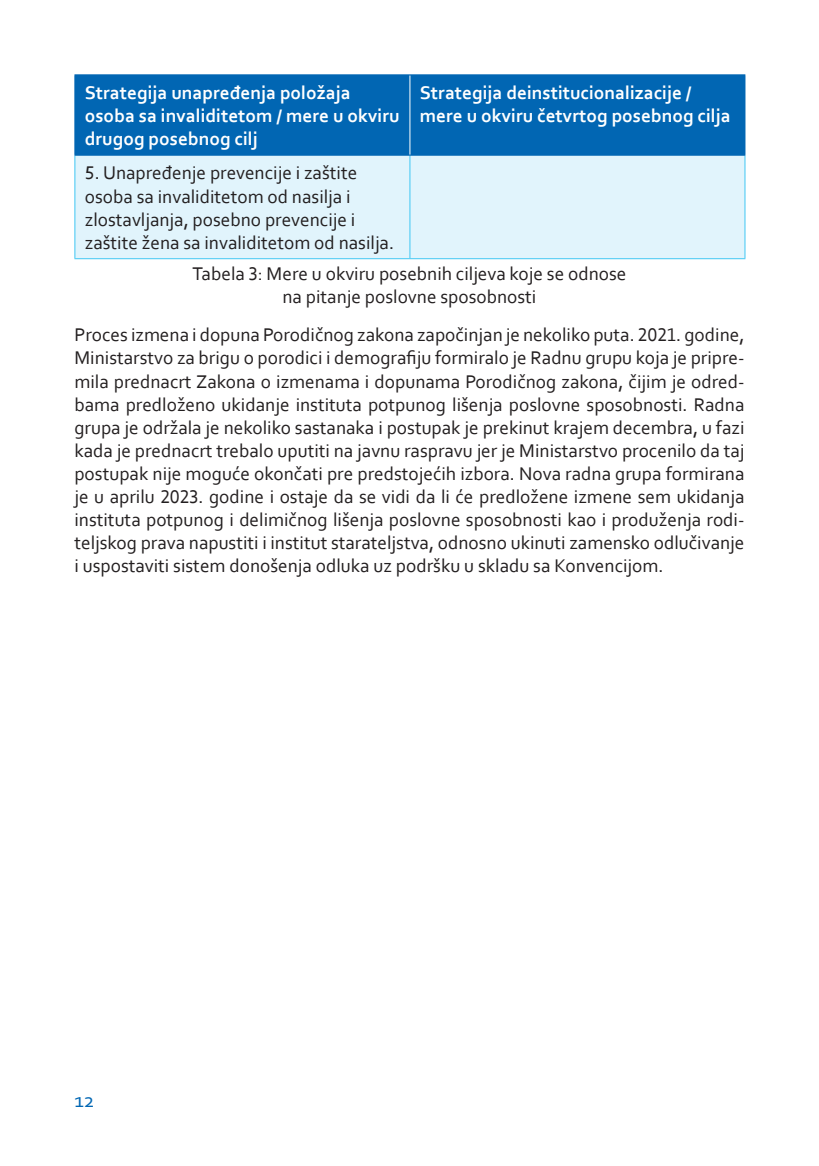
<style>
.page{position:relative;width:819px;height:1166px;background:#fff}
.page>*{position:absolute;margin:0;border:0;box-sizing:border-box;transform-origin:0 0}
.t1{font:21px "Corbel";color:#0166b3}
.t2{font:19.25px/23.1px "Corbel";color:#231f20}
.t3{font:700 19.25px/23.1px "Corbel";color:#fff}
</style>
<div class="page">
<div style="left:75px;top:75px;width:669px;height:80px;background:#0166b3"></div>
<div style="left:75px;top:156px;width:669px;height:102px;background:#e1f4fc"></div>
<hr style="left:409px;top:156px;width:1px;height:102px;background:#40c7f4">
<hr style="left:409px;top:75px;width:1px;height:80px;background:#fff">
<hr style="left:74px;top:156px;width:1px;height:102px;background:#40c7f4">
<hr style="left:744px;top:156px;width:1px;height:102px;background:#40c7f4">
<hr style="left:74px;top:258px;width:336px;height:1px;background:#40c7f4">
<hr style="left:410px;top:258px;width:335px;height:1px;background:#40c7f4">
<hr style="left:74px;top:74px;width:336px;height:1px;background:#0166b3">
<hr style="left:74px;top:75px;width:1px;height:80px;background:#0166b3">
<hr style="left:410px;top:74px;width:335px;height:1px;background:#0166b3">
<hr style="left:744px;top:75px;width:1px;height:80px;background:#0166b3">
<hr style="left:74px;top:155px;width:336px;height:1px;background:#0166b3">
<hr style="left:410px;top:155px;width:335px;height:1px;background:#0166b3">
<p class="t3" style="left:85px;top:81px;width:316px">Strategija unapređenja položaja osoba sa invaliditetom / mere u okviru drugog posebnog cilj</p>
<p class="t3" style="left:420px;top:81px;width:312px">Strategija deinstitucionalizacije / mere u okviru četvrtog posebnog cilja</p>
<p class="t2" style="left:85px;top:161px;width:311px">5. Unapređenje prevencije i zaštite osoba sa invaliditetom od nasilja i zlostavljanja, posebno prevencije i zaštite žena sa invaliditetom od nasilja.</p>
<p class="t2" style="left:192px;top:262px;width:435px;text-align:center">Tabela 3: Mere u okviru posebnih ciljeva koje se odnose na pitanje poslovne sposobnosti</p>
<p class="t2" style="left:74px;top:323px;width:671px;text-align:justify">Proces izmena i dopuna Porodičnog zakona započinjan je nekoliko puta. 2021. godine, Ministarstvo za brigu o porodici i demografiju formiralo je Radnu grupu koja je pripre&shy;mila prednacrt Zakona o izmenama i dopunama Porodičnog zakona, čijim je odred&shy;bama predloženo ukidanje instituta potpunog lišenja poslovne sposobnosti. Radna grupa je održala je nekoliko sastanaka i postupak je prekinut krajem decembra, u fazi kada je prednacrt trebalo uputiti na javnu raspravu jer je Ministarstvo procenilo da taj postupak nije moguće okončati pre predstojećih izbora. Nova radna grupa formirana je u aprilu 2023. godine i ostaje da se vidi da li će predložene izmene sem ukidanja instituta potpunog i delimičnog lišenja poslovne sposobnosti kao i produženja rodi&shy;teljskog prava napustiti i institut starateljstva, odnosno ukinuti zamensko odlučivanje i uspostaviti sistem donošenja odluka uz podršku u skladu sa Konvencijom.</p>
<p class="t1" style="left:74px;top:1087px;width:22px">12</p>
</div>
